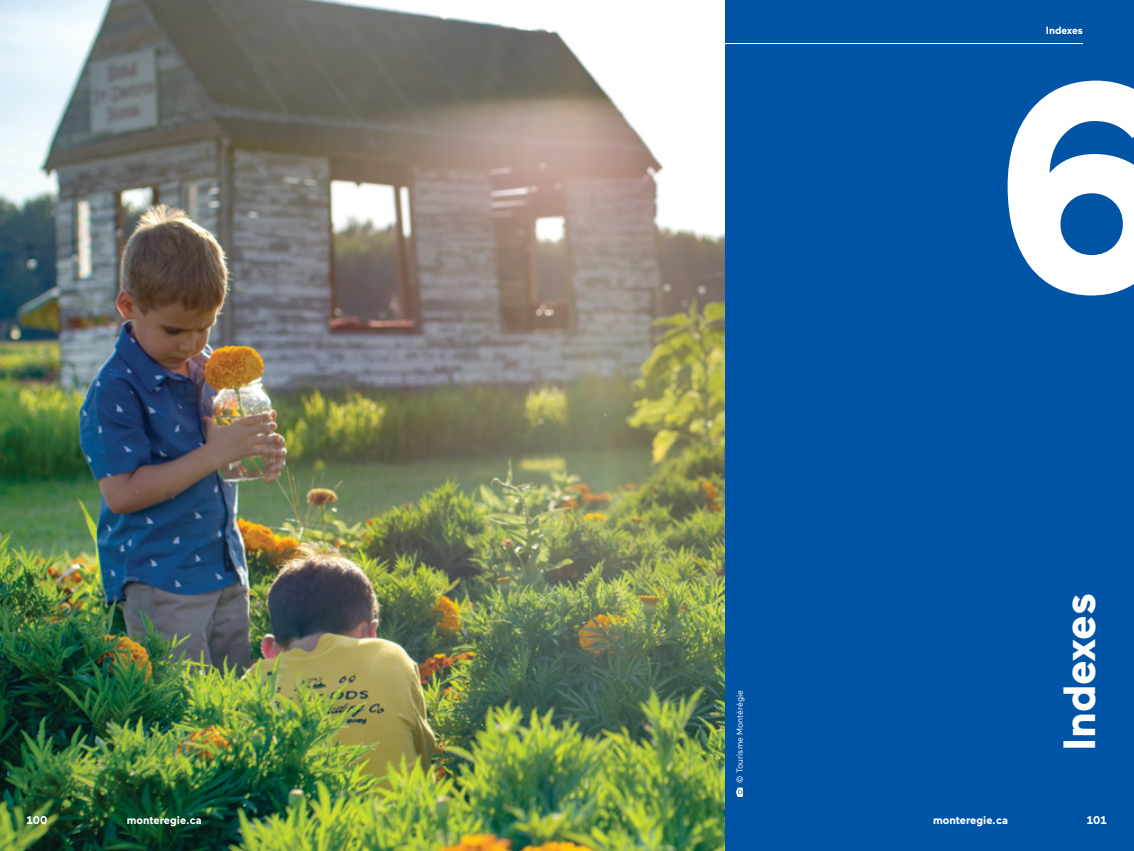
<style>
.page{position:relative;width:1134px;height:851px;background:#fff}
.page>*{position:absolute;margin:0;border:0;box-sizing:border-box;transform-origin:0 0}
.t1{font:700 45px "Maax";color:#fff}
.t2{font:700 11.25px "Maax";color:#fff}
.t3{font:700 10.5px "Maax";color:#fff}
.t4{font:8.7px "Maax";color:#fff}
</style>
<div class="page">
<div style="left:567px;top:0;width:567px;height:850px;background:#0054a6"></div>
<img style="left:0;top:0;width:725px;height:850px">
<svg style="left:1008px;top:81px;width:126px;height:214px"></svg>
<svg style="left:736px;top:787px;width:7px;height:9px"></svg>
<hr style="left:610px;top:43px;width:473px;height:1px;background:#fff">
<p class="t4" style="left:735px;top:783px;width:95px;rotate:-90deg">© Tourisme Montérégie</p>
<p class="t3" style="left:1046px;top:25px;width:38px">Indexes</p>
<h1 class="t1" style="left:1055px;top:751px;width:160px;rotate:-90deg">Indexes</h1>
<p class="t2" style="left:26px;top:814px;width:22px">100</p>
<p class="t2" style="left:127px;top:814px;width:76px">monteregie.ca</p>
<p class="t2" style="left:933px;top:814px;width:76px">monteregie.ca</p>
<p class="t2" style="left:1087px;top:814px;width:22px">101</p>
</div>
